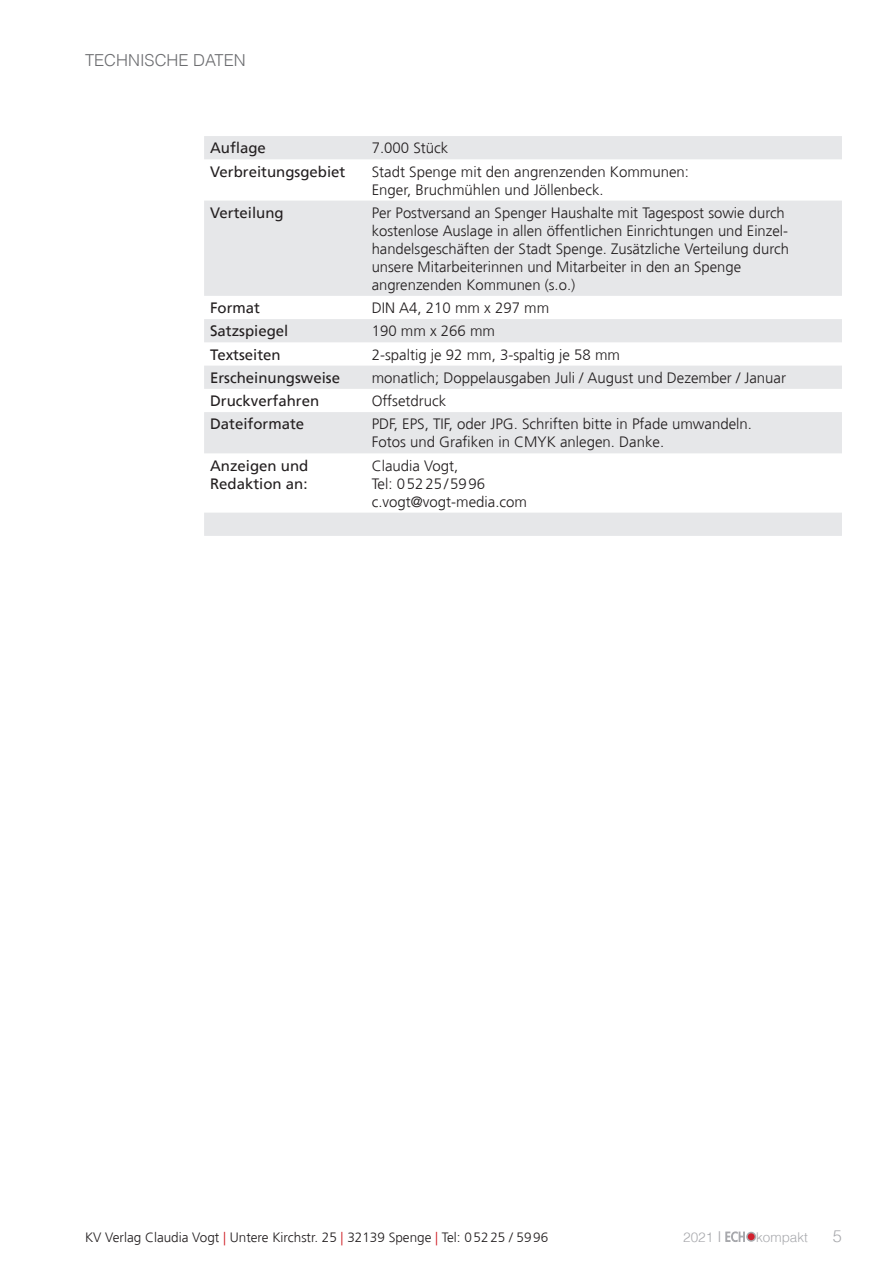
<style>
.page{position:relative;width:893px;height:1263px;background:#fff}
.page>*{position:absolute;margin:0;border:0;box-sizing:border-box;transform-origin:0 0}
.t1{font:300 16.5px "Helvetica LT";color:#6c6d70}
.t2{font:300 16.5px "Helvetica LT";color:#a8a9ad}
.t3{font:300 15px/18px "Frutiger";color:#231f20}
.t4{font:15px/18px "Frutiger";color:#231f20}
.t5{font:300 13.5px "Frutiger";color:#231f20}
.t6{font:300 13.5px "Helvetica LT";color:#a8a9ad}
.s1{color:#d1232a}
.s2{font-size:15px}
</style>
<div class="page">
<svg style="left:204px;top:136px;width:638px;height:400px;fill:#e6e7e9"></svg>
<svg style="left:726px;top:1232px;width:19px;height:10px"></svg>
<svg style="left:746px;top:1232px;width:10px;height:10px"></svg>
<div style="left:748px;top:1233px;width:7px;height:7px;background:#d11f2d;border-radius:50%"></div>
<p class="t1" style="left:85px;top:50px;width:162px">TECHNISCHE DATEN</p>
<p class="t4" style="left:210px;top:139px;width:57px">Auflage</p>
<p class="t3" style="left:372px;top:139px;width:78px">7.000 Stück</p>
<p class="t4" style="left:210px;top:162px;width:137px">Verbreitungsgebiet</p>
<p class="t3" style="left:372px;top:163px;width:319px">Stadt Spenge mit den angrenzenden Kommunen:<br>Enger, Bruchmühlen und Jöllenbeck.</p>
<p class="t4" style="left:210px;top:203px;width:75px">Verteilung</p>
<p class="t3" style="left:372px;top:204px;width:419px">Per Postversand an Spenger Haushalte mit Tagespost sowie durch kostenlose Auslage in allen öffentlichen Einrichtungen und Einzel&shy;handelsgeschäften der Stadt Spenge. Zusätzliche Verteilung durch unsere Mitarbeiterinnen und Mitarbeiter in den an Spenge angrenzenden Kommunen (s.o.)</p>
<p class="t4" style="left:210px;top:299px;width:52px">Format</p>
<p class="t3" style="left:372px;top:299px;width:179px">DIN A4, 210 mm x 297 mm</p>
<p class="t4" style="left:210px;top:322px;width:80px">Satzspiegel</p>
<p class="t3" style="left:372px;top:322px;width:125px">190 mm x 266 mm</p>
<p class="t4" style="left:210px;top:345px;width:72px">Textseiten</p>
<p class="t3" style="left:372px;top:346px;width:250px">2-spaltig je 92 mm, 3-spaltig je 58 mm</p>
<p class="t4" style="left:210px;top:368px;width:132px">Erscheinungsweise</p>
<p class="t3" style="left:372px;top:369px;width:416px">monatlich; Doppelausgaben Juli / August und Dezember / Januar</p>
<p class="t4" style="left:210px;top:392px;width:111px">Druckverfahren</p>
<p class="t3" style="left:372px;top:392px;width:76px">Offsetdruck</p>
<p class="t4" style="left:210px;top:415px;width:96px">Dateiformate</p>
<p class="t3" style="left:372px;top:415px;width:382px">PDF, EPS, TIF, oder JPG. Schriften bitte in Pfade umwandeln.<br>Fotos und Grafiken in CMYK anlegen. Danke.</p>
<p class="t4" style="left:210px;top:456px;width:100px">Anzeigen und<br>Redaktion an:</p>
<p class="t3" style="left:372px;top:457px;width:157px">Claudia Vogt,<br>Tel: 05225/5996 c.vogt@vogt-media.com</p>
<p class="t5" style="left:85px;top:1229px;width:465px">KV Verlag Claudia Vogt <span class="s1">|</span> Untere Kirchstr. 25 <span class="s1">|</span> 32139 Spenge <span class="s1">|</span> Tel: 05225 / 5996</p>
<p class="t6" style="left:683px;top:1228px;width:40px">2021 <span class="s2">I</span></p>
<p class="t6" style="left:756px;top:1228px;width:53px">kompakt</p>
<p class="t2" style="left:833px;top:1225px;width:11px">5</p>
</div>
